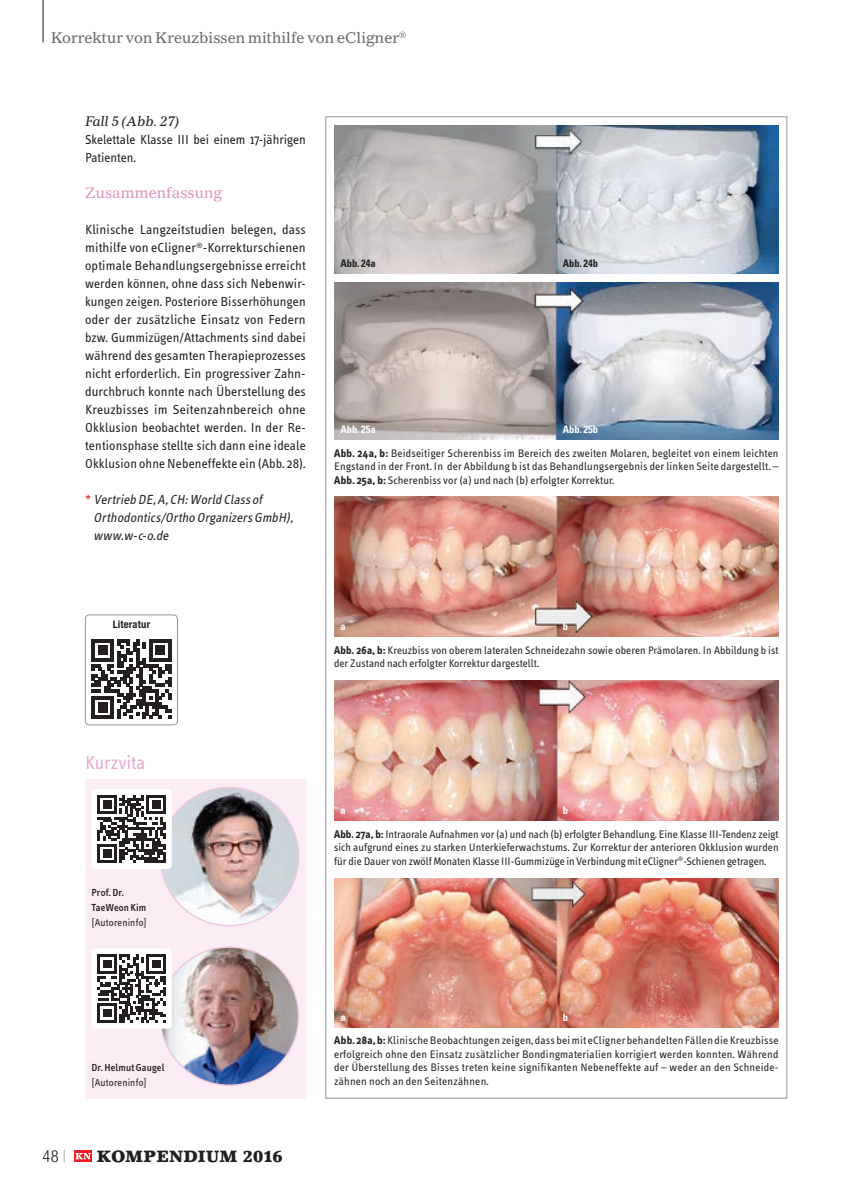
<style>
.page{position:relative;width:851px;height:1191px;background:#fff}
.page>*{position:absolute;margin:0;border:0;box-sizing:border-box;transform-origin:0 0}
.t1{font:19.5px "Info Text";letter-spacing:-.005em;color:#e6aacd}
.t2{font:300 condensed 16.5px "Helvetica Neue";color:#231f20}
.t3{font:900 16.2px "Lino Letter";color:#231f20}
.t4{font:15px "Gazette LH";color:#6c6d70}
.t5{font:15px "Gazette LH";color:#e197c1}
.t6{font:13.5px/18px "Info Text";letter-spacing:.005em;color:#231f20}
.t7{font:italic 13.5px/18px "Info Text";color:#231f20}
.t8{font:italic 13.5px "Gazette LH";color:#231f20}
.t9{font:11.25px/13.5px "Info Text";letter-spacing:.01em;color:#231f20;text-align:justify}
.t10{font:500 10.5px/15px "Info Text";letter-spacing:.015em;color:#231f20}
.t11{font:10.5px "Info Text";letter-spacing:.015em;color:#231f20}
.t12{font:700 condensed 10.5px "Univers";color:#fff}
.t13{font:700 condensed 10.5px "Univers";color:#231f20}
.t14{font:700 condensed 10.5px "Helvetica Neue";letter-spacing:.02em;color:#231f20}
.s1{font-style:normal;color:#ee1d23}
.s2{font-weight:700}
.s3{font-weight:200;font-stretch:normal}
</style>
<div class="page">
<svg style="left:74px;top:1150px;width:18px;height:11px"></svg>
<svg style="left:75px;top:1153px;width:16px;height:6px"></svg>
<hr style="left:43px;top:0;width:1px;height:43px;background:#231f20">
<img style="left:334px;top:125px;width:444px;height:149px">
<img style="left:334px;top:282px;width:444px;height:158px">
<img style="left:334px;top:496px;width:444px;height:140px">
<img style="left:334px;top:680px;width:444px;height:141px">
<img style="left:334px;top:878px;width:444px;height:149px">
<div style="left:85px;top:779px;width:221px;height:319px;background:#faedf4"></div>
<img style="left:160px;top:787px;width:138px;height:138px;border-radius:69px">
<div style="left:91px;top:789px;width:81px;height:80px;background:#fff;border-radius:4px"></div>
<svg style="left:98px;top:795px;width:68px;height:68px"></svg>
<hr style="left:144px;top:860px;width:22px;height:3px;background:#231f20">
<img style="left:160px;top:947px;width:138px;height:138px;border-radius:69px">
<div style="left:91px;top:948px;width:81px;height:80px;background:#fff;border-radius:4px"></div>
<svg style="left:98px;top:954px;width:68px;height:68px"></svg>
<div style="left:85px;top:614px;width:93px;height:111px;border:1px solid #939598;border-radius:4px"></div>
<svg style="left:92px;top:639px;width:79px;height:79px"></svg>
<h3 class="t4" style="left:51px;top:28px;width:356px">Korrektur von Kreuzbissen mithilfe von eCligner<sup>®</sup></h3>
<p class="t8" style="left:85px;top:113px;width:96px">Fall 5 (Abb. 27)</p>
<p class="t6" style="left:85px;top:131px;width:222px">Skelettale Klasse III bei einem 17-jährigen<br>Patienten.</p>
<h3 class="t5" style="left:85px;top:183px;width:139px">Zusammenfassung</h3>
<p class="t6" style="left:85px;top:221px;width:222px;text-align:justify">Klinische Langzeitstudien belegen, dass mithilfe von eCligner<sup>®</sup>--Korrekturschienen optimale Behandlungsergebnisse erreicht werden können, ohne dass sich Nebenwir&shy;kungen zeigen. Posteriore Bisserhöhungen oder der zusätzliche Einsatz von Federn bzw. Gummizügen/Attachments sind dabei während des gesamten Therapieprozesses nicht erforderlich. Ein progressiver Zahn&shy;durchbruch konnte nach Überstellung des Kreuzbisses im Seitenzahnbereich ohne Okklusion beobachtet werden. In der Re&shy;tentionsphase stellte sich dann eine ideale Okklusion ohne Nebeneffekte ein (Abb. 28).</p>
<p class="t7" style="left:94px;top:491px;width:203px;text-indent:-9px"><span class="s1">*</span> Vertrieb DE,A,CH:World Class of<br>Orthodontics/Ortho Organizers GmbH), www.w- c- o.de</p>
<p class="t13" style="left:340px;top:257px;width:37px">Abb. 24a</p>
<p class="t12" style="left:340px;top:423px;width:37px">Abb. 25a</p>
<p class="t13" style="left:562px;top:257px;width:37px">Abb. 24b</p>
<p class="t12" style="left:562px;top:423px;width:37px">Abb. 25b</p>
<p class="t9" style="left:334px;top:446px;width:446px"><span class="s2">Abb. 24a, b:</span> Beidseitiger Scherenbiss im Bereich des zweiten Molaren, begleitet von einem leichten Engstand in der Front. In der Abbildung b ist das Behandlungsergebnis der linken Seite dargestellt. – <span class="s2">Abb. 25a, b:</span> Scherenbiss vor (a) und nach (b) erfolgter Korrektur.</p>
<p class="t14" style="left:113px;top:618px;width:39px">Literatur</p>
<p class="t12" style="left:340px;top:620px;width:7px">a</p>
<p class="t12" style="left:562px;top:620px;width:7px">b</p>
<p class="t9" style="left:334px;top:643px;width:446px"><span class="s2">Abb. 26a, b:</span> Kreuzbiss von oberem lateralen Schneidezahn sowie oberen Prämolaren. In Abbildung b ist der Zustand nach erfolgter Korrektur dargestellt.</p>
<h1 class="t1" style="left:85px;top:751px;width:62px">Kurzvita</h1>
<p class="t10" style="left:91px;top:885px;width:56px">Prof. Dr.<br>TaeWeon Kim</p>
<p class="t11" style="left:91px;top:917px;width:57px">[Autoreninfo]</p>
<p class="t10" style="left:91px;top:1059px;width:74px">Dr. Helmut Gaugel</p>
<p class="t11" style="left:91px;top:1076px;width:57px">[Autoreninfo]</p>
<h2 class="t2" style="left:43px;top:1146px;width:25px">48 <span class="s3">|</span></h2>
<h3 class="t3" style="left:97px;top:1146px;width:187px">KOMPENDIUM 2016</h3>
<p class="t12" style="left:340px;top:804px;width:7px">a</p>
<p class="t12" style="left:562px;top:804px;width:7px">b</p>
<p class="t9" style="left:334px;top:827px;width:446px"><span class="s2">Abb. 27a, b:</span> Intraorale Aufnahmen vor (a) und nach (b) erfolgter Behandlung. Eine Klasse III-Tendenz zeigt sich aufgrund eines zu starken Unterkieferwachstums. Zur Korrektur der anterioren Okklusion wurden für die Dauer von zwölf Monaten Klasse III-Gummizüge in Verbindung mit eCligner<sup>®</sup>-Schienen getragen.</p>
<p class="t12" style="left:340px;top:1010px;width:7px">a</p>
<p class="t12" style="left:562px;top:1010px;width:7px">b</p>
<p class="t9" style="left:334px;top:1033px;width:446px"><span class="s2">Abb. 28a, b:</span> Klinische Beobachtungen zeigen, dass bei mit eCligner behandelten Fällen die Kreuzbisse erfolgreich ohne den Einsatz zusätzlicher Bondingmaterialien korrigiert werden konnten. Während der Überstellung des Bisses treten keine signifikanten Nebeneffekte auf – weder an den Schneide&shy;zähnen noch an den Seitenzähnen.</p>
</div>
